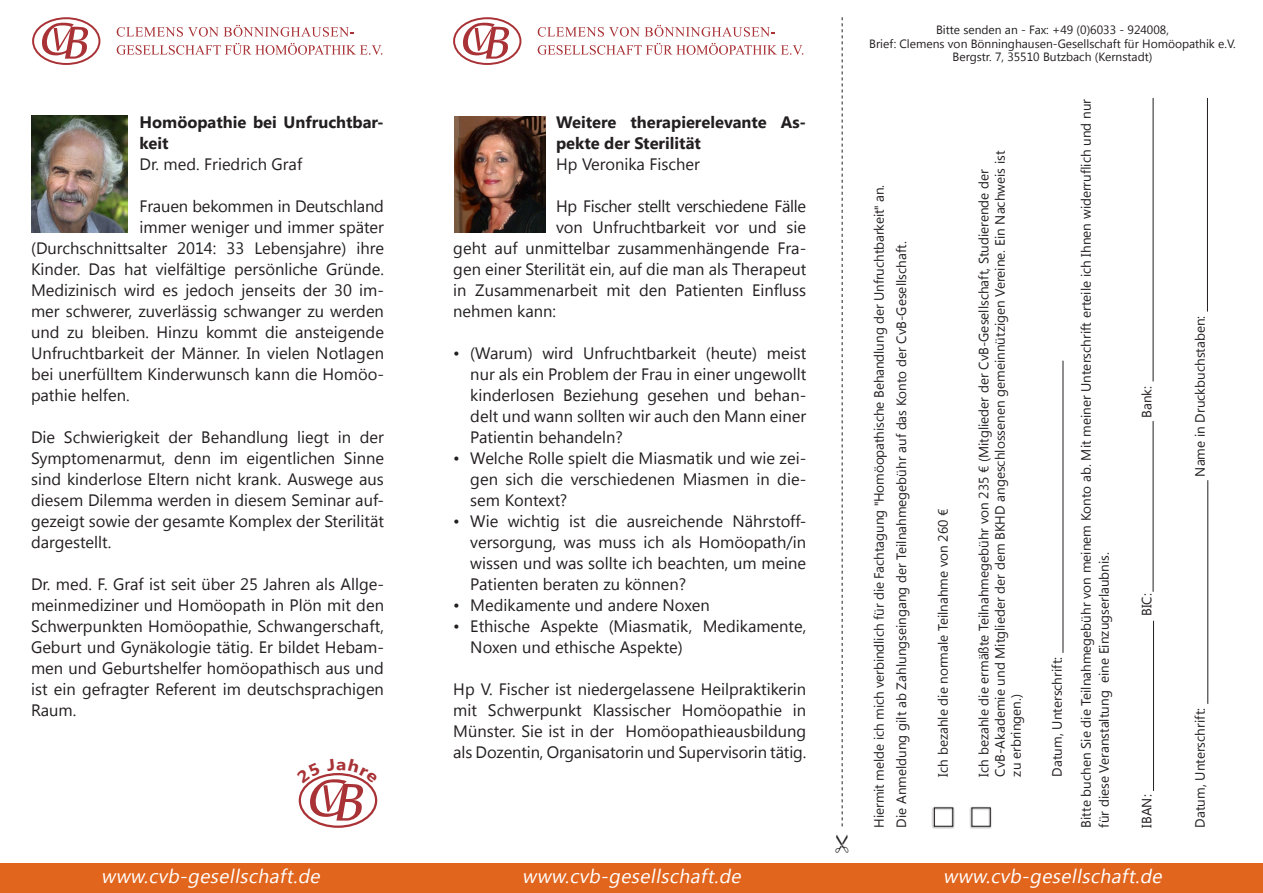
<style>
.page{position:relative;width:1263px;height:893px;background:#fff}
.page>*{position:absolute;margin:0;border:0;box-sizing:border-box;transform-origin:0 0}
.t1{font:italic 19.5px "Segoe UI";color:#fff}
.t2{font:16.5px/21px "Segoe UI";color:#231f20;text-align:justify}
.t3{font:700 16.5px/21px "Segoe UI";color:#231f20}
.t4{font:16.5px "Segoe UI";letter-spacing:-.02em;color:#231f20}
.t5{font:13.5px/16.2px "Segoe UI";color:#231f20}
.t6{font:12px/13.5px "Segoe UI";color:#231f20;text-align:center}
.s1{font-family:"Function"}
</style>
<div class="page">
<div style="left:0;top:863px;width:1263px;height:30px;background:#e1651d"></div>
<svg style="left:117px;top:43px;width:265px;height:12px"></svg>
<svg style="left:117px;top:25px;width:237px;height:12px"></svg>
<div style="left:32px;top:17px;width:68px;height:48px;border:2px solid #a93236;border-radius:50%"></div>
<svg style="left:42px;top:23px;width:46px;height:36px"></svg>
<svg style="left:538px;top:43px;width:265px;height:12px"></svg>
<svg style="left:538px;top:25px;width:237px;height:12px"></svg>
<div style="left:453px;top:17px;width:68px;height:48px;border:2px solid #a93236;border-radius:50%"></div>
<svg style="left:463px;top:23px;width:46px;height:36px"></svg>
<img style="left:31px;top:116px;width:96px;height:117px">
<img style="left:454px;top:116px;width:92px;height:116px">
<hr style="left:1153px;top:621px;width:1px;height:170px;background:#231f20">
<hr style="left:1153px;top:421px;width:1px;height:171px;background:#231f20">
<hr style="left:1153px;top:98px;width:1px;height:283px;background:#231f20">
<hr style="left:1207px;top:480px;width:1px;height:224px;background:#231f20">
<hr style="left:1207px;top:98px;width:1px;height:214px;background:#231f20">
<hr style="left:1063px;top:361px;width:1px;height:292px;background:#231f20">
<div style="left:931px;top:806px;width:24px;height:23px;background:#231f20;opacity:.75"></div>
<div style="left:934px;top:807px;width:19px;height:20px;border:1px solid #231f20"></div>
<div style="left:969px;top:806px;width:23px;height:23px;background:#231f20;opacity:.75"></div>
<div style="left:971px;top:807px;width:20px;height:20px;border:1px solid #231f20"></div>
<svg style="left:842px;top:17px;width:1px;height:809px"></svg>
<svg style="left:298px;top:773px;width:80px;height:48px"></svg>
<p class="t3" style="left:140px;top:110px;width:246px">Homöopathie bei Unfruchtbar&shy;keit</p>
<p class="t2" style="left:140px;top:153px;width:164px">Dr. med. Friedrich Graf</p>
<p class="t2" style="left:140px;top:195px;width:246px">Frauen bekommen in Deutschland</p>
<p class="t2" style="left:140px;top:216px;width:246px">immer weniger und immer später</p>
<p class="t2" style="left:31px;top:237px;width:354px">(Durchschnittsalter 2014: 33 Lebensjahre) ihre</p>
<p class="t2" style="left:31px;top:258px;width:354px">Kinder. Das hat vielfältige persönliche Gründe.</p>
<p class="t2" style="left:31px;top:279px;width:354px">Medizinisch wird es jedoch jenseits der 30 im-</p>
<p class="t2" style="left:31px;top:300px;width:354px">mer schwerer, zuverlässig schwanger zu werden</p>
<p class="t2" style="left:31px;top:321px;width:354px">und zu bleiben. Hinzu kommt die ansteigende</p>
<p class="t2" style="left:31px;top:342px;width:354px">Unfruchtbarkeit der Männer. In vielen Notlagen</p>
<p class="t2" style="left:31px;top:363px;width:354px">bei unerfülltem Kinderwunsch kann die Homöo-</p>
<p class="t2" style="left:31px;top:384px;width:100px">pathie helfen.</p>
<p class="t2" style="left:31px;top:426px;width:354px">Die Schwierigkeit der Behandlung liegt in der Symptomenarmut, denn im eigentlichen Sinne sind kinderlose Eltern nicht krank. Auswege aus diesem Dilemma werden in diesem Seminar auf&shy;gezeigt sowie der gesamte Komplex der Sterilität dargestellt.</p>
<p class="t2" style="left:31px;top:573px;width:354px">Dr. med. F. Graf ist seit über 25 Jahren als Allge&shy;meinmediziner und Homöopath in Plön mit den Schwerpunkten Homöopathie, Schwangerschaft, Geburt und Gynäkologie tätig. Er bildet Hebam&shy;men und Geburtshelfer homöopathisch aus und ist ein gefragter Referent im deutschsprachigen Raum.</p>
<p class="t1" style="left:101px;top:863px;width:225px">www.cvb-gesellschaft.de</p>
<p class="t3" style="left:556px;top:110px;width:252px">Weitere therapierelevante As&shy;pekte der Sterilität</p>
<p class="t2" style="left:556px;top:153px;width:145px">Hp Veronika Fischer</p>
<p class="t4" style="left:556px;top:194px;width:252px">Hp Fischer stellt verschiedene Fälle</p>
<p class="t2" style="left:556px;top:216px;width:252px">von Unfruchtbarkeit vor und sie</p>
<p class="t2" style="left:453px;top:237px;width:354px">geht auf unmittelbar zusammenhängende Fra-</p>
<p class="t2" style="left:453px;top:258px;width:354px">gen einer Sterilität ein, auf die man als Therapeut</p>
<p class="t2" style="left:453px;top:279px;width:354px">in Zusammenarbeit mit den Patienten Einfluss</p>
<p class="t2" style="left:453px;top:300px;width:104px">nehmen kann:</p>
<p class="t2" style="left:470px;top:342px;width:337px;text-indent:-17px">• (Warum) wird Unfruchtbarkeit (heute) meist nur als ein Problem der Frau in einer ungewollt kinderlosen Beziehung gesehen und behan&shy;delt und wann sollten wir auch den Mann einer Patientin behandeln?</p>
<p class="t2" style="left:470px;top:447px;width:337px;text-indent:-17px">• Welche Rolle spielt die Miasmatik und wie zei&shy;gen sich die verschiedenen Miasmen in die&shy;sem Kontext?</p>
<p class="t2" style="left:470px;top:510px;width:337px;text-indent:-17px">• Wie wichtig ist die ausreichende Nährstoff&shy;versorgung, was muss ich als Homöopath/in wissen und was sollte ich beachten, um meine Patienten beraten zu können?</p>
<p class="t2" style="left:453px;top:594px;width:258px">• Medikamente und andere Noxen</p>
<p class="t2" style="left:470px;top:615px;width:337px;text-indent:-17px">• Ethische Aspekte (Miasmatik, Medikamente,<br>Noxen und ethische Aspekte)</p>
<p class="t2" style="left:453px;top:678px;width:354px">Hp V. Fischer ist niedergelassene Heilpraktikerin mit Schwerpunkt Klassischer Homöopathie in Münster. Sie ist in der Homöopathieausbildung als Dozentin, Organisatorin und Supervisorin tätig.</p>
<p class="t6" style="left:869px;top:23px;width:368px">Bitte senden an - Fax: +49 (0)6033 - 924008,<br>Brief: Clemens von Bönninghausen-Gesellschaft für Homöopathik e.V.</p>
<p class="t6" style="left:952px;top:50px;width:201px">Bergstr. 7, 35510 Butzbach (Kernstadt)</p>
<p class="t5" style="left:870px;top:827px;width:644px;rotate:-90deg">Hiermit melde ich mich verbindlich für die Fachtagung <span class="s1">"</span>Homöopathische Behandlung der Unfruchtbarkeit<span class="s1">"</span> an.</p>
<p class="t5" style="left:893px;top:827px;width:588px;rotate:-90deg">Die Anmeldung gilt ab Zahlungseingang der Teilnahmegebühr auf das Konto der CvB-Gesellschaft.</p>
<p class="t5" style="left:934px;top:776px;width:269px;rotate:-90deg">Ich bezahle die normale Teilnahme von 260 €</p>
<p class="t5" style="left:975px;top:776px;width:627px;rotate:-90deg">Ich bezahle die ermäßte Teilnahmegebühr von 235 € (Mitglieder der CvB-Gesellschaft, Studierende der<br>CvB-Akademie und Mitglieder der dem BKHD angeschlossenen gemeinnützigen Vereine. Ein Nachweis ist</p>
<p class="t5" style="left:1007px;top:776px;width:84px;rotate:-90deg">zu erbringen.)</p>
<p class="t5" style="left:1048px;top:776px;width:121px;rotate:-90deg">Datum, Unterschrift:</p>
<p class="t5" style="left:1076px;top:827px;width:730px;line-height:18px;rotate:-90deg">Bitte buchen Sie die Teilnahmegebühr von meinem Konto ab. Mit meiner Unterschrift erteile ich Ihnen widerruflich und nur für diese Veranstaltung eine Einzugserlaubnis.</p>
<p class="t5" style="left:1138px;top:418px;width:34px;rotate:-90deg">Bank:</p>
<p class="t5" style="left:1138px;top:616px;width:24px;rotate:-90deg">BIC:</p>
<p class="t5" style="left:1138px;top:827px;width:35px;rotate:-90deg">IBAN:</p>
<p class="t5" style="left:1191px;top:476px;width:162px;rotate:-90deg">Name in Druckbuchstaben:</p>
<p class="t5" style="left:1191px;top:827px;width:121px;rotate:-90deg">Datum, Unterschrift:</p>
<p class="t1" style="left:522px;top:863px;width:225px">www.cvb-gesellschaft.de</p>
<p class="t1" style="left:943px;top:863px;width:225px">www.cvb-gesellschaft.de</p>
</div>
